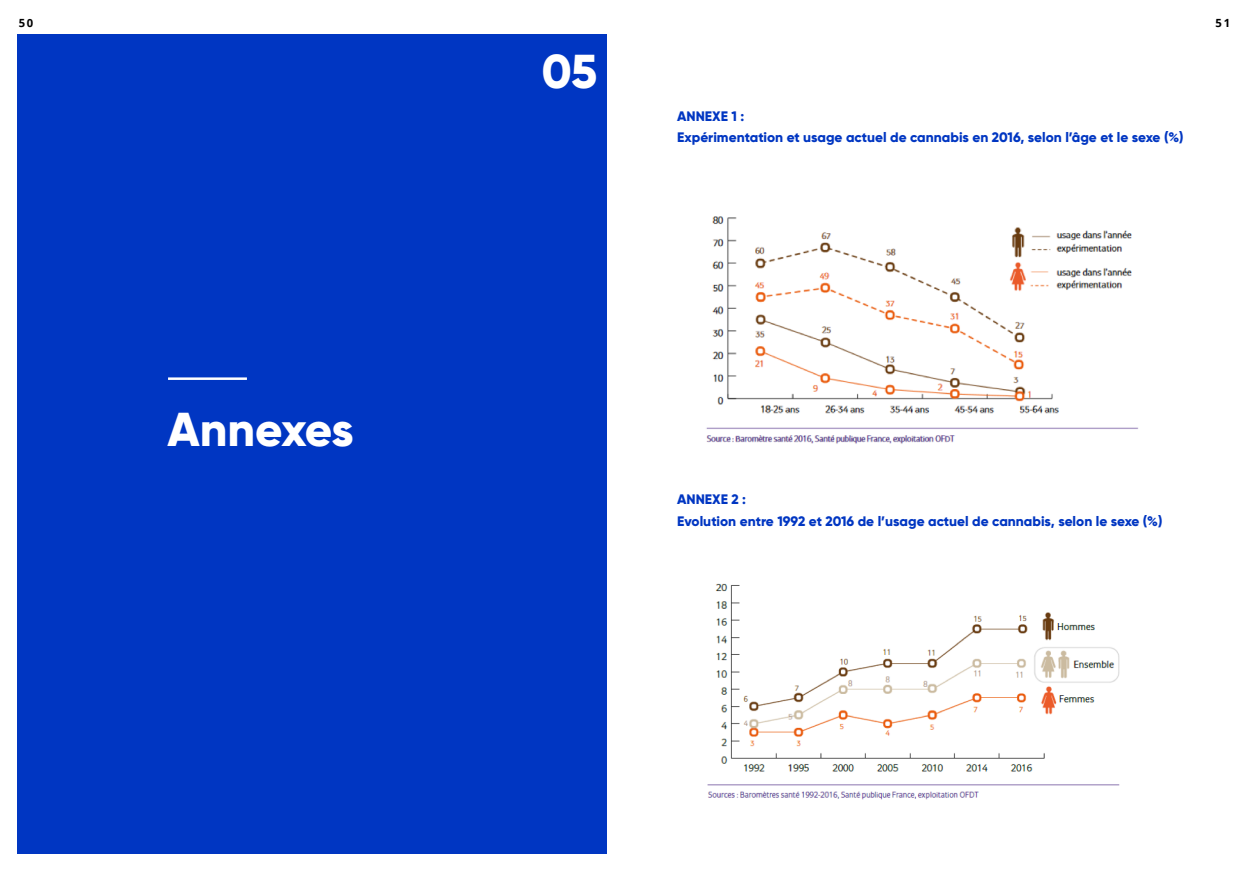
<style>
.page{position:relative;width:1248px;height:886px;background:#fff}
.page>*{position:absolute;margin:0;border:0;box-sizing:border-box;transform-origin:0 0}
.t1{font:800 47.5px "Gilroy";letter-spacing:-.01em;color:#fff}
.t2{font:800 13.75px/21px "Gilroy";color:#0036c2}
.t3{font:700 11.25px "Open Sans";color:#000}
</style>
<div class="page">
<div style="left:17px;top:34px;width:589px;height:820px;background:#0036c2"></div>
<hr style="left:168px;top:377px;width:79px;height:3px;background:#fff">
<img style="left:706px;top:216px;width:433px;height:228px">
<img style="left:707px;top:583px;width:413px;height:217px">
<p class="t3" style="left:19px;top:15px;width:16px">50</p>
<p class="t3" style="left:1215px;top:15px;width:16px">51</p>
<h1 class="t1" style="left:541px;top:41px;width:57px">05</h1>
<h1 class="t1" style="left:167px;top:400px;width:188px">Annexes</h1>
<p class="t2" style="left:677px;top:105px;width:508px">ANNEXE 1 :<br>Expérimentation et usage actuel de cannabis en 2016, selon l’âge et le sexe (%)</p>
<p class="t2" style="left:677px;top:489px;width:487px">ANNEXE 2 :<br>Evolution entre 1992 et 2016 de l’usage actuel de cannabis, selon le sexe (%)</p>
</div>
